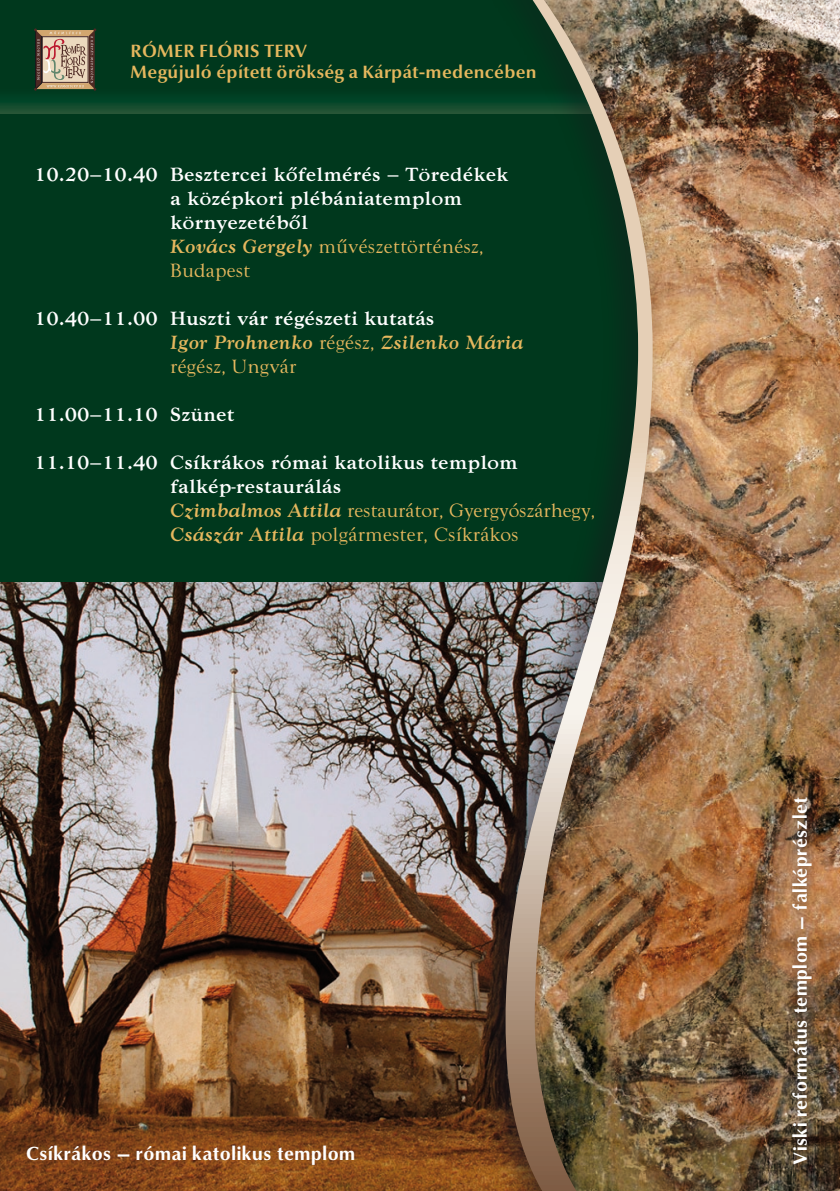
<style>
.page{position:relative;width:840px;height:1191px;background:#fff}
.page>*{position:absolute;margin:0;border:0;box-sizing:border-box;transform-origin:0 0}
.t1{font:700 20px/24px "Goudy Os";color:#fff}
.t2{font:700 18px "Omni";letter-spacing:.02em;color:#fff}
.t3{font:700 18px/21.6px "Optima Nova";letter-spacing:.02em;color:#e5b75e}
.s1{font-style:italic;color:#e5b75e}
.s2{font-weight:400;color:#e5b75e}
</style>
<div class="page">
<div style="left:0;top:0;width:839px;height:1191px;background:#00381d"></div>
<svg style="left:0;top:29px;width:467px;height:84px"></svg>
<svg style="left:34px;top:28px;width:62px;height:63px;background:#a18b74"></svg>
<img style="left:0;top:582px;width:467px;height:609px">
<img style="left:678px;top:0;width:161px;height:1191px">
<div style="left:467px;top:0;width:211px;height:1191px;background:#1a171c;opacity:.66"></div>
<img style="left:505px;top:0;width:147px;height:1191px">
<div style="left:778px;top:723px;width:61px;height:455px;background:#1a171c;opacity:.75"></div>
<p class="t3" style="left:130px;top:40px;width:407px">RÓMER FLÓRIS TERV<br>Megújuló épített örökség a Kárpát-medencében</p>
<p class="t1" style="left:170px;top:162px;width:339px;text-indent:-136px">10.20–10.40 Besztercei kõfelmérés – Töredékek a középkori plébániatemplom környezetébõl<br><span class="s1">Kovács Gergely</span> <span class="s2">mûvészettörténész,<br>Budapest</span></p>
<p class="t1" style="left:170px;top:306px;width:354px;text-indent:-136px">10.40–11.00 Huszti vár régészeti kutatás<br><span class="s1">Igor Prohnenko</span> <span class="s2">régész,</span> <span class="s1">Zsilenko Mária </span><span class="s2">régész, Ungvár</span></p>
<p class="t1" style="left:34px;top:402px;width:202px">11.00–11.10 Szünet</p>
<p class="t1" style="left:170px;top:450px;width:426px;text-indent:-136px">11.10–11.40 Csíkrákos római katolikus templom falkép-restaurálás<br><span class="s1">Czimbalmos Attila</span> <span class="s2">restaurátor, Gyergyószárhegy, </span><span class="s1">Császár Attila</span> <span class="s2">polgármester, Csíkrákos</span></p>
<p class="t2" style="left:26px;top:1142px;width:330px">Csíkrákos – római katolikus templom</p>
<p class="t2" style="left:787px;top:1165px;width:370px;rotate:-90deg">Viski református templom – falképrészlet</p>
</div>
